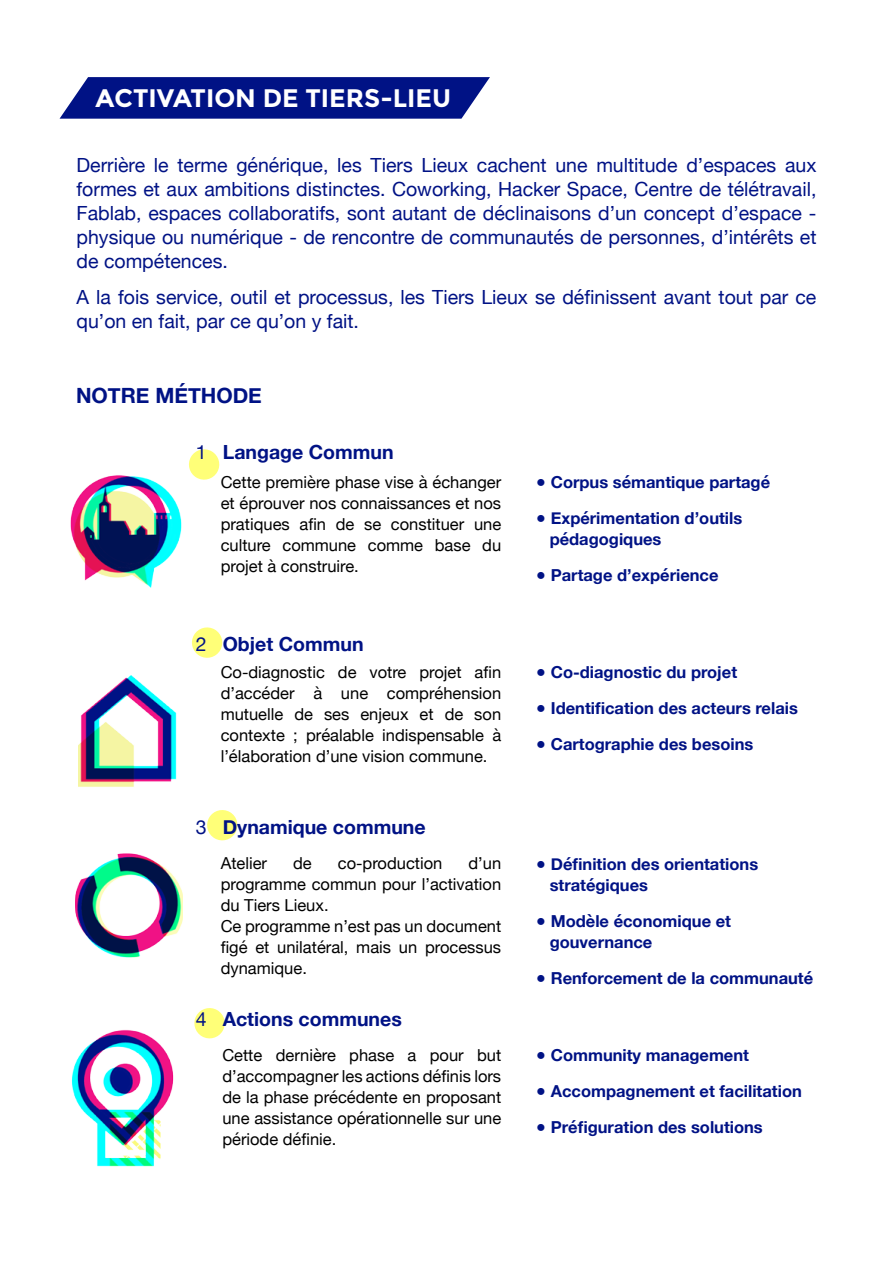
<style>
.page{position:relative;width:893px;height:1263px;background:#fff}
.page>*{position:absolute;margin:0;border:0;box-sizing:border-box;transform-origin:0 0}
.t1{font:700 25.35px "Montserrat";color:#fff}
.t2{font:700 21px "Helvetica Neue";color:#001285}
.t3{font:19.5px/24px "Helvetica Neue";color:#001285;text-align:justify}
.t4{font:700 19.5px "Helvetica Neue";color:#001285}
.t5{font:16.5px/21px "Helvetica Neue";color:#000;text-align:justify}
.t6{font:700 16.5px/21px "Helvetica Neue";color:#001285}
.s1{font-weight:400}
</style>
<div class="page">
<img style="left:70px;top:475px;width:112px;height:113px">
<img style="left:78px;top:675px;width:99px;height:112px">
<img style="left:76px;top:854px;width:107px;height:104px">
<img style="left:71px;top:1029px;width:103px;height:138px">
<svg style="left:194px;top:1008px;width:31px;height:31px"></svg>
<svg style="left:207px;top:810px;width:31px;height:31px"></svg>
<svg style="left:189px;top:449px;width:31px;height:31px"></svg>
<svg style="left:192px;top:627px;width:31px;height:31px"></svg>
<svg style="left:60px;top:77px;width:430px;height:42px;background:#13238e"></svg>
<h1 class="t1" style="left:96px;top:83px;width:357px">ACTIVATION DE TIERS-LIEU</h1>
<p class="t3" style="left:77px;top:154px;width:741px">Derrière le terme générique, les Tiers Lieux cachent une multitude d’espaces aux formes et aux ambitions distinctes. Coworking, Hacker Space, Centre de télétravail, Fablab, espaces collaboratifs, sont autant de déclinaisons d’un concept d’espace - physique ou numérique - de rencontre de communautés de personnes, d’intérêts et de compétences.</p>
<p class="t3" style="left:77px;top:286px;width:741px">A la fois service, outil et processus, les Tiers Lieux se définissent avant tout par ce qu’on en fait, par ce qu’on y fait.</p>
<p class="t2" style="left:76px;top:379px;width:187px">Notre méthode</p>
<p class="t4" style="left:196px;top:436px;width:199px"><span class="s1">1</span> Langage Commun</p>
<p class="t5" style="left:221px;top:472px;width:282px">Cette première phase vise à échanger et éprouver nos connaissances et nos pratiques afin de se constituer une culture commune comme base du projet à construire.</p>
<p class="t6" style="left:536px;top:472px;width:236px">● Corpus sémantique partagé</p>
<p class="t6" style="left:550px;top:508px;width:194px;text-indent:-14px">● Expérimentation d’outils pédagogiques</p>
<p class="t6" style="left:536px;top:565px;width:184px">● Partage d’expérience</p>
<p class="t4" style="left:196px;top:629px;width:169px"><span class="s1">2</span> Objet Commun</p>
<p class="t5" style="left:221px;top:663px;width:282px">Co-diagnostic de votre projet afin d’accéder à une compréhension mutuelle de ses enjeux et de son contexte ; préalable indispensable à l’élaboration d’une vision commune.</p>
<p class="t4" style="left:196px;top:812px;width:231px"><span class="s1">3</span> Dynamique commune</p>
<p class="t5" style="left:221px;top:854px;width:48px">Atelier</p>
<p class="t5" style="left:293px;top:854px;width:20px">de</p>
<p class="t5" style="left:338px;top:854px;width:106px">co-production</p>
<p class="t5" style="left:221px;top:854px;width:282px;text-align:left;text-indent:248px">d’un programme commun pour l’activation du Tiers Lieux.<br>Ce programme n’est pas un document figé et unilatéral, mais un processus dynamique.</p>
<p class="t4" style="left:196px;top:1003px;width:208px"><span class="s1">4</span> Actions communes</p>
<p class="t5" style="left:222px;top:1045px;width:280px">Cette dernière phase a pour but d’accompagner les actions définis lors de la phase précédente en proposant une assistance opérationnelle sur une période définie.</p>
<p class="t6" style="left:536px;top:662px;width:203px">● Co-diagnostic du projet</p>
<p class="t6" style="left:536px;top:698px;width:263px">● Identification des acteurs relais</p>
<p class="t6" style="left:536px;top:734px;width:219px">● Cartographie des besoins</p>
<p class="t6" style="left:550px;top:854px;width:210px;text-indent:-14px">● Définition des orientations stratégiques</p>
<p class="t6" style="left:550px;top:911px;width:183px;text-indent:-14px">● Modèle économique et gouvernance</p>
<p class="t6" style="left:536px;top:968px;width:279px">● Renforcement de la communauté</p>
<p class="t6" style="left:536px;top:1045px;width:215px">● Community management</p>
<p class="t6" style="left:536px;top:1081px;width:267px">● Accompagnement et facilitation</p>
<p class="t6" style="left:536px;top:1117px;width:228px">● Préfiguration des solutions</p>
</div>
